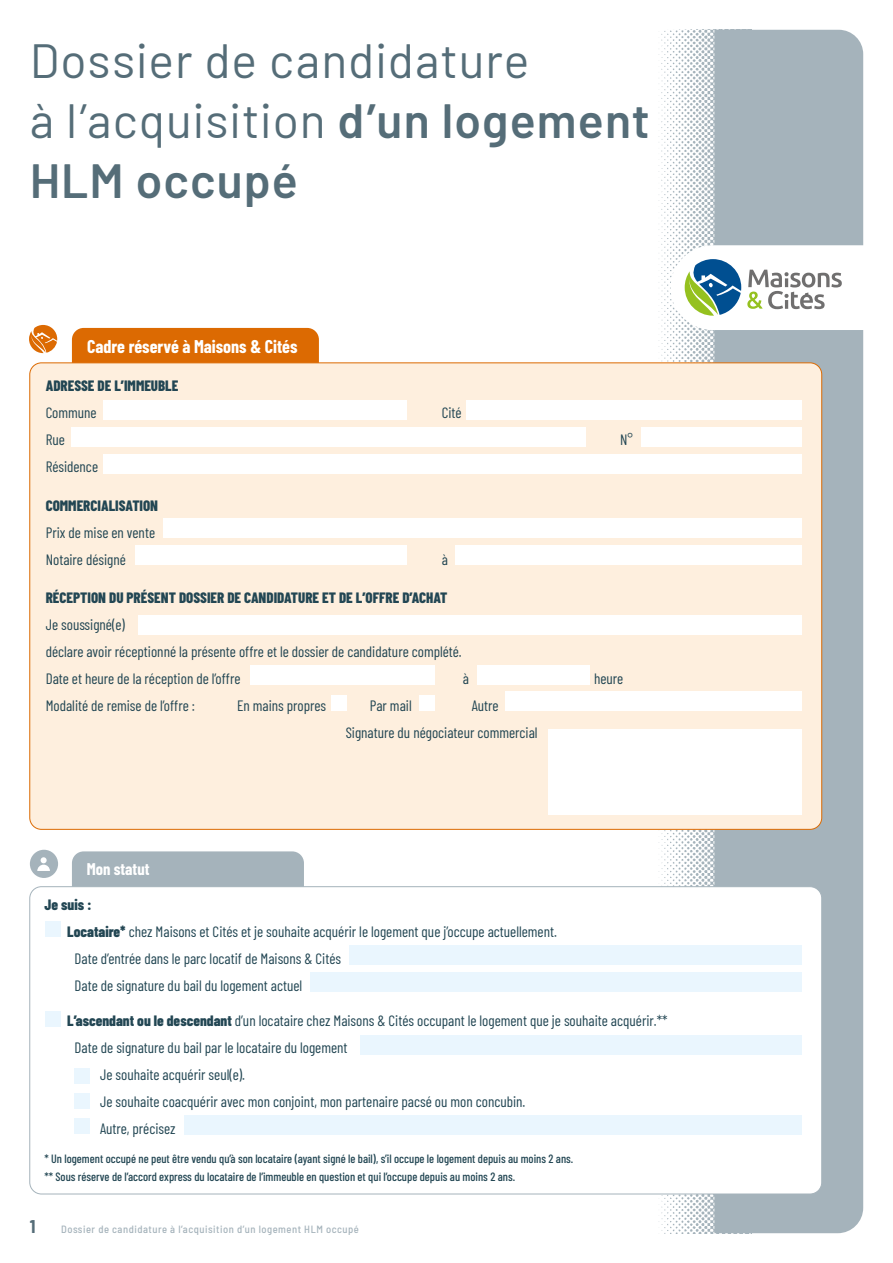
<style>
.page{position:relative;width:893px;height:1263px;background:#fff}
.page>*{position:absolute;margin:0;border:0;box-sizing:border-box;transform-origin:0 0}
.t1{font:48px/60px "Barlow";letter-spacing:.02em;color:#556d78}
.t2{font:700 18px "Barlow Condensed";color:#fff}
.t3{font:700 semi-condensed 18px "Barlow";color:#556d78}
.t4{font:700 16.5px "Barlow Condensed";color:#fff}
.t5{font:15px/27px "Barlow Condensed";color:#224653}
.t6{font:800 15px "Barlow Condensed";color:#224653}
.t7{font:500 12px/18px "Barlow Condensed";color:#224653}
.t8{font:500 semi-condensed 10.5px "Barlow";letter-spacing:.05em;color:#a5b3bb}
.s1{font-weight:600}
.s2{font-weight:800}
</style>
<div class="page">
<div style="left:752px;top:30px;width:111px;height:1203px;background:#a5b3bb"></div>
<img style="left:654px;top:30px;width:98px;height:1203px">
<div style="left:72px;top:328px;width:247px;height:61px;background:#dc6a02;border-radius:12px"></div>
<div style="left:72px;top:851px;width:232px;height:54px;background:#a5b3bb;border-radius:12px"></div>
<div style="left:30px;top:363px;width:792px;height:466px;background:#feefde;border-radius:12px"></div>
<div style="left:30px;top:887px;width:792px;height:307px;background:#fff;border-radius:12px"></div>
<svg style="left:671px;top:245px;width:192px;height:85px"></svg>
<div style="left:103px;top:400px;width:303px;height:19px;background:#fff"></div>
<div style="left:163px;top:519px;width:638px;height:19px;background:#fff"></div>
<div style="left:466px;top:400px;width:335px;height:19px;background:#fff"></div>
<div style="left:71px;top:427px;width:515px;height:19px;background:#fff"></div>
<div style="left:135px;top:546px;width:271px;height:19px;background:#fff"></div>
<div style="left:138px;top:615px;width:663px;height:19px;background:#fff"></div>
<div style="left:505px;top:692px;width:296px;height:19px;background:#fff"></div>
<div style="left:549px;top:730px;width:252px;height:85px;background:#fff"></div>
<div style="left:250px;top:665px;width:185px;height:19px;background:#fff"></div>
<div style="left:349px;top:945px;width:452px;height:20px;background:#eaf6fe"></div>
<div style="left:184px;top:1116px;width:617px;height:19px;background:#eaf6fe"></div>
<div style="left:310px;top:972px;width:491px;height:19px;background:#eaf6fe"></div>
<div style="left:360px;top:1035px;width:441px;height:19px;background:#eaf6fe"></div>
<div style="left:477px;top:665px;width:112px;height:19px;background:#fff"></div>
<div style="left:455px;top:546px;width:346px;height:19px;background:#fff"></div>
<div style="left:641px;top:427px;width:160px;height:19px;background:#fff"></div>
<div style="left:103px;top:454px;width:698px;height:19px;background:#fff"></div>
<div style="left:45px;top:922px;width:16px;height:15px;background:#eaf6fe"></div>
<div style="left:45px;top:1011px;width:16px;height:15px;background:#eaf6fe"></div>
<div style="left:74px;top:1069px;width:16px;height:15px;background:#eaf6fe"></div>
<div style="left:74px;top:1094px;width:16px;height:15px;background:#eaf6fe"></div>
<div style="left:74px;top:1118px;width:16px;height:16px;background:#eaf6fe"></div>
<svg style="left:29px;top:325px;width:28px;height:28px"></svg>
<div style="left:30px;top:850px;width:28px;height:28px;background:#a5b3bb;border-radius:50%"></div>
<svg style="left:37px;top:857px;width:13px;height:14px"></svg>
<div style="left:331px;top:695px;width:15px;height:15px;background:#fff"></div>
<div style="left:419px;top:695px;width:16px;height:15px;background:#fff"></div>
<h1 class="t1" style="left:30px;top:27px;width:622px">Dossier de candidature<br>à l’acquisition <span class="s1">d’un logement<br>HLM occupé</span></h1>
<p class="t2" style="left:87px;top:334px;width:212px">Cadre réservé à Maisons &amp; Cités</p>
<p class="t6" style="left:46px;top:375px;width:134px">ADRESSE DE L’IMMEUBLE</p>
<p class="t5" style="left:46px;top:398px;width:52px">Commune</p>
<p class="t5" style="left:442px;top:398px;width:21px">Cité</p>
<p class="t5" style="left:46px;top:425px;width:21px">Rue</p>
<p class="t5" style="left:620px;top:425px;width:14px">N°</p>
<p class="t5" style="left:46px;top:452px;width:54px">Résidence</p>
<p class="t6" style="left:46px;top:494px;width:114px">COMMERCIALISATION</p>
<p class="t5" style="left:46px;top:517px;width:111px">Prix de mise en vente<br>Notaire désigné</p>
<p class="t5" style="left:442px;top:544px;width:8px">à</p>
<p class="t6" style="left:46px;top:587px;width:403px">RÉCEPTION DU PRÉSENT DOSSIER DE CANDIDATURE ET DE L’OFFRE D’ACHAT</p>
<p class="t5" style="left:46px;top:610px;width:418px">Je soussigné(e)<br>déclare avoir réceptionné la présente offre et le dossier de candidature complété.<br>Date et heure de la réception de l’offre</p>
<p class="t5" style="left:463px;top:664px;width:8px">à</p>
<p class="t5" style="left:594px;top:664px;width:31px">heure</p>
<p class="t5" style="left:46px;top:691px;width:151px">Modalité de remise de l’offre :</p>
<p class="t5" style="left:237px;top:691px;width:91px">En mains propres</p>
<p class="t5" style="left:370px;top:691px;width:43px">Par mail</p>
<p class="t5" style="left:346px;top:691px;width:193px;text-indent:126px">Autre<br>Signature du négociateur commercial</p>
<p class="t4" style="left:87px;top:858px;width:64px">Mon statut</p>
<p class="t6" style="left:45px;top:893px;width:49px">Je suis :</p>
<p class="t5" style="left:67px;top:916px;width:491px"><span class="s2">Locataire*</span> chez Maisons et Cités et je souhaite acquérir le logement que j’occupe actuellement.</p>
<p class="t5" style="left:75px;top:943px;width:268px">Date d’entrée dans le parc locatif de Maisons &amp; Cités</p>
<p class="t5" style="left:75px;top:970px;width:229px">Date de signature du bail du logement actuel</p>
<p class="t5" style="left:67px;top:1006px;width:602px"><span class="s2">L’ascendant ou le descendant</span> d’un locataire chez Maisons &amp; Cités occupant le logement que je souhaite acquérir.**</p>
<p class="t5" style="left:75px;top:1033px;width:274px">Date de signature du bail par le locataire du logement</p>
<p class="t5" style="left:100px;top:1060px;width:146px">Je souhaite acquérir seul(e).</p>
<p class="t5" style="left:100px;top:1087px;width:427px">Je souhaite coacquérir avec mon conjoint, mon partenaire pacsé ou mon concubin.</p>
<p class="t5" style="left:100px;top:1114px;width:77px">Autre, précisez</p>
<p class="t7" style="left:44px;top:1149px;width:530px">* Un logement occupé ne peut être vendu qu’à son locataire (ayant signé le bail), s’il occupe le logement depuis au moins 2 ans. ** Sous réserve de l’accord express du locataire de l’immeuble en question et qui l’occupe depuis au moins 2 ans.</p>
<p class="t3" style="left:30px;top:1213px;width:7px">1</p>
<p class="t8" style="left:61px;top:1221px;width:299px">Dossier de candidature à l’acquisition d’un logement HLM occupé</p>
</div>
